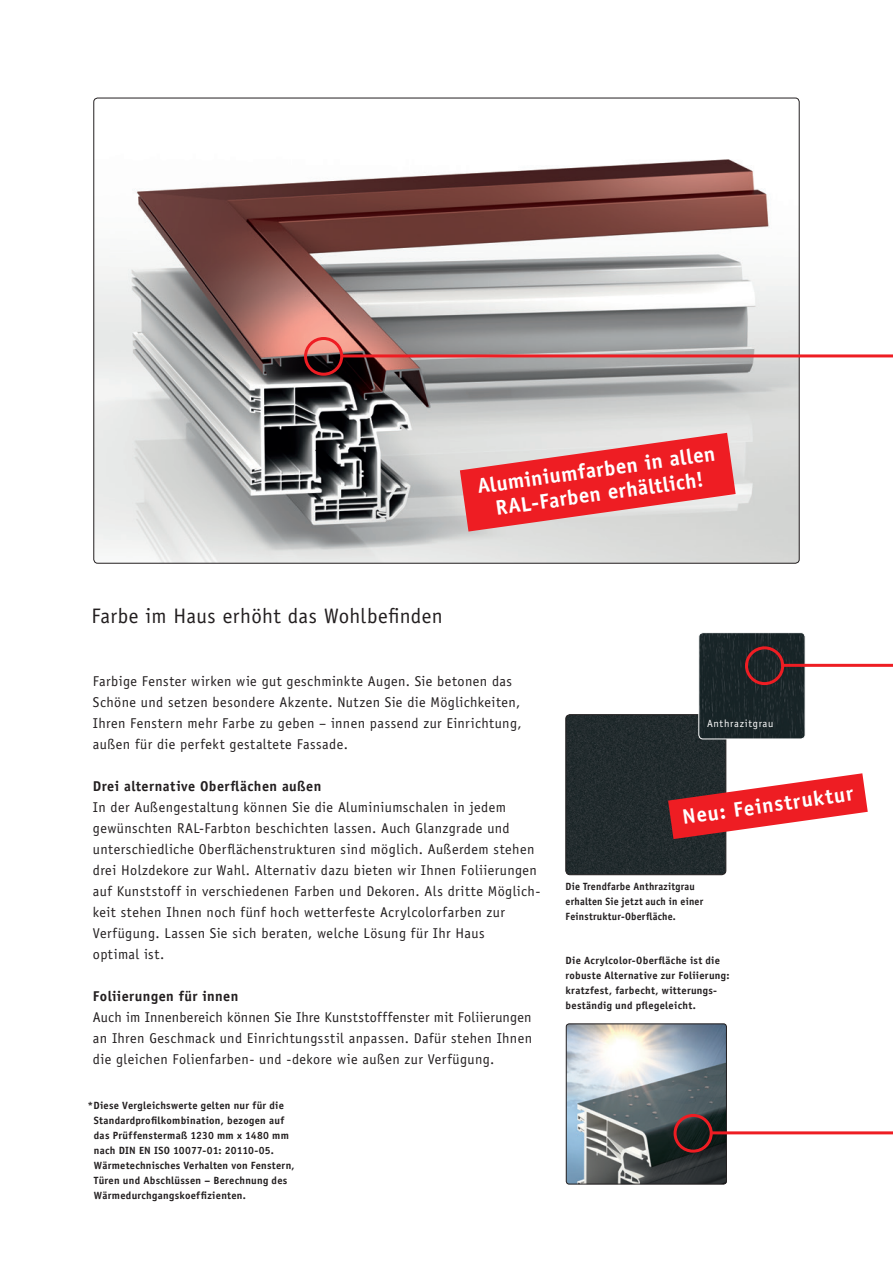
<style>
.page{position:relative;width:893px;height:1263px;background:#fff}
.page>*{position:absolute;margin:0;border:0;box-sizing:border-box;transform-origin:0 0}
.t1{font:700 21px/24px "Officina Sans Std";color:#fff;text-align:center}
.t2{font:21px "Officina Sans Std";letter-spacing:.015em;color:#231f20}
.t3{font:14.25px/21px "Officina Sans Std";letter-spacing:.03em;color:#231f20}
.t4{font:700 14.25px "Officina Sans Std";letter-spacing:.03em;color:#231f20}
.t5{font:700 10.5px/15px "Officina Sans Std";letter-spacing:.025em;color:#231f20}
.t6{font:700 10.5px/15px "Officina Sans Std";letter-spacing:.025em;color:#231f20;scale:.95 1}
.t7{font:10.5px "Officina Sans Std";letter-spacing:.07em;color:#fff}
</style>
<div class="page">
<div style="left:566px;top:715px;width:160px;height:160px;background:#222b2e"></div>
<div style="left:566px;top:714px;width:160px;height:161px;border:1px solid #231f20;border-radius:4px"></div>
<img style="left:566px;top:1024px;width:161px;height:160px">
<div style="left:566px;top:1024px;width:161px;height:160px;border:1px solid #231f20;border-radius:3px"></div>
<img style="left:94px;top:98px;width:705px;height:465px">
<svg style="left:460px;top:433px;width:276px;height:98px;background:#e7676a"></svg>
<svg style="left:668px;top:773px;width:200px;height:66px"></svg>
<hr style="left:711px;top:1131px;width:182px;height:3px;background:#ee1d23">
<div style="left:674px;top:1114px;width:39px;height:39px;border:3px solid #ee1d23;border-radius:50%"></div>
<img style="left:699px;top:634px;width:106px;height:105px">
<div style="left:698px;top:632px;width:107px;height:107px;border:1px solid #fff;border-radius:4px"></div>
<hr style="left:781px;top:664px;width:112px;height:3px;background:#ee1d23">
<div style="left:745px;top:646px;width:39px;height:39px;border:3px solid #ee1d23;border-radius:50%"></div>
<hr style="left:342px;top:354px;width:551px;height:3px;background:#ee1d23">
<div style="left:304px;top:337px;width:39px;height:39px;border:3px solid #ee1d23;border-radius:50%"></div>
<h1 class="t1" style="left:476px;top:474px;width:241px;rotate:-8deg">Aluminiumfarben in allen<br>RAL-Farben erhältlich!</h1>
<h1 class="t2" style="left:91px;top:603px;width:353px">Farbe im Haus erhöht das Wohlbefinden</h1>
<p class="t3" style="left:93px;top:671px;width:430px">Farbige Fenster wirken wie gut geschminkte Augen. Sie betonen das Schöne und setzen besondere Akzente. Nutzen Sie die Möglichkeiten, Ihren Fenstern mehr Farbe zu geben – innen passend zur Einrichtung, außen für die perfekt gestaltete Fassade.</p>
<p class="t4" style="left:93px;top:777px;width:230px">Drei alternative Oberflächen außen</p>
<p class="t3" style="left:93px;top:797px;width:449px">In der Außengestaltung können Sie die Aluminiumschalen in jedem gewünschten RAL-Farbton beschichten lassen. Auch Glanzgrade und unterschiedliche Oberflächenstrukturen sind möglich. Außerdem stehen drei Holzdekore zur Wahl. Alternativ dazu bieten wir Ihnen Foliierungen auf Kunststoff in verschiedenen Farben und Dekoren. Als dritte Möglich&shy;keit stehen Ihnen noch fünf hoch wetterfeste Acrylcolorfarben zur Verfügung. Lassen Sie sich beraten, welche Lösung für Ihr Haus<br>optimal ist.</p>
<p class="t4" style="left:93px;top:987px;width:147px">Foliierungen für innen</p>
<p class="t3" style="left:93px;top:1007px;width:441px;text-align:justify">Auch im Innenbereich können Sie Ihre Kunststofffenster mit Foliierungen an Ihren Geschmack und Einrichtungsstil anpassen. Dafür stehen Ihnen die gleichen Folienfarben- und -dekore wie außen zur Verfügung.</p>
<p class="t5" style="left:94px;top:1098px;width:202px;text-indent:-6px">*Diese Vergleichswerte gelten nur für die Standardprofilkombination, bezogen auf das Prüffenstermaß 1230 mm x 1480 mm nach DIN EN ISO 10077-01: 20110-05.<br>Wärmetechnisches Verhalten von Fenstern, Türen und Abschlüssen – Berechnung des Wärmedurchgangskoeffizienten.</p>
<p class="t7" style="left:707px;top:718px;width:68px">Anthrazitgrau</p>
<h1 class="t1" style="left:681px;top:805px;width:174px;rotate:-8deg">Neu: Feinstruktur</h1>
<p class="t6" style="left:566px;top:879px;width:146px">Die Trendfarbe Anthrazitgrau erhalten Sie jetzt auch in einer<br>Feinstruktur-Oberfläche.</p>
<p class="t5" style="left:566px;top:953px;width:166px">Die Acrylcolor-Oberfläche ist die robuste Alternative zur Foliierung: kratzfest, farbecht, witterungs&shy;beständig und pflegeleicht.</p>
</div>
